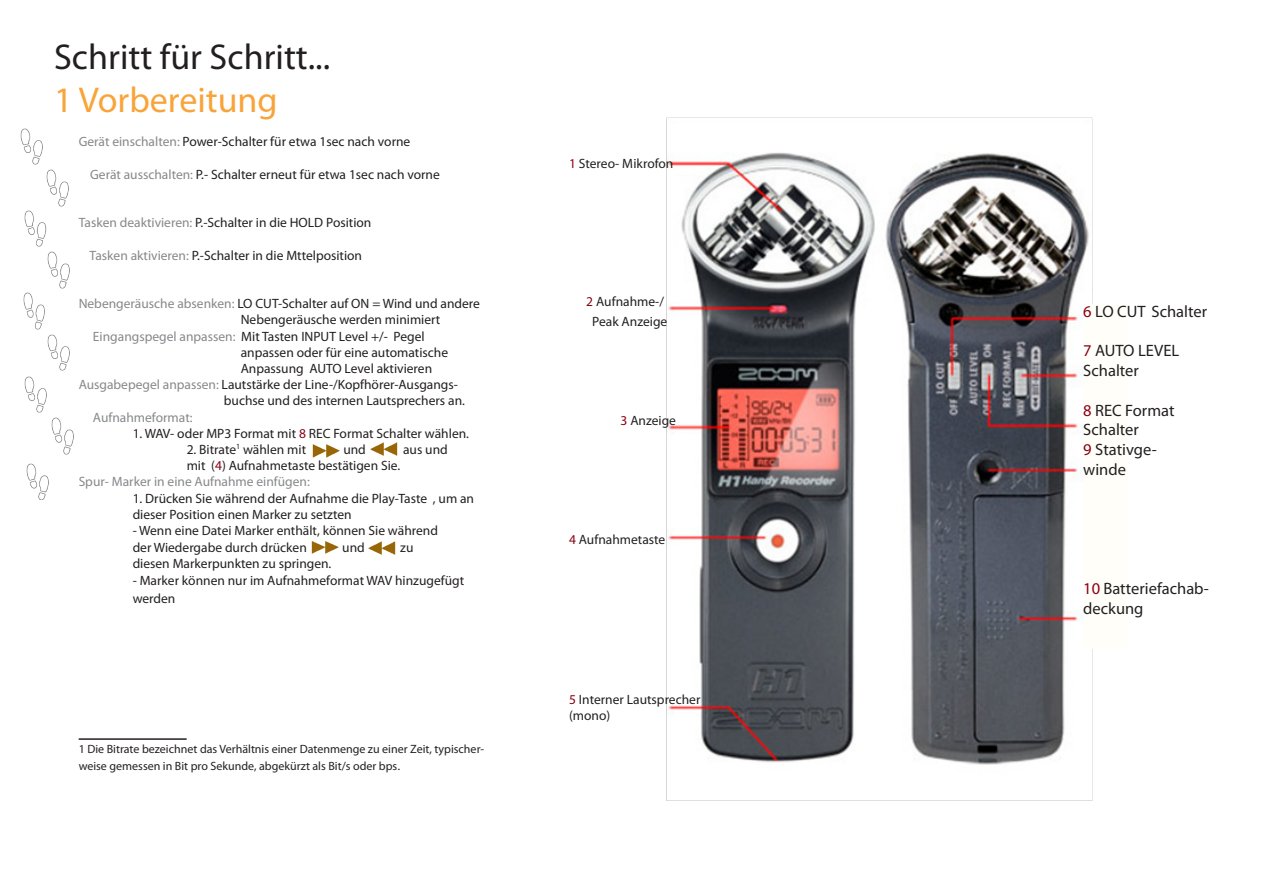
<style>
.page{position:relative;width:1263px;height:893px;background:#fff}
.page>*{position:absolute;margin:0;border:0;box-sizing:border-box;transform-origin:0 0}
.t1{font:36px "Myriad Pro";color:#231f20}
.t2{font:36px "Myriad Pro";color:#f9a43a}
.t3{font:16.5px/19.8px "Myriad Pro";color:#231f20}
.t4{font:13.5px/16.2px "Myriad Pro";color:#231f20}
.t5{font:13.5px "Myriad Pro";color:#86888b}
.t6{font:12px/16.2px "Myriad Pro";color:#231f20}
.s1{color:#86888b}
.s2{color:#8b0114}
.s3{font-family:"Minion Pro";font-size:13.5px}
</style>
<div class="page">
<img style="left:311px;top:541px;width:28px;height:13px">
<img style="left:368px;top:541px;width:28px;height:14px">
<hr style="left:79px;top:738px;width:108px;height:2px;background:#231f20">
<img style="left:666px;top:117px;width:426px;height:684px">
<img style="left:20px;top:129px;width:23px;height:36px">
<img style="left:46px;top:170px;width:23px;height:37px">
<img style="left:24px;top:211px;width:22px;height:36px">
<img style="left:47px;top:251px;width:23px;height:38px">
<img style="left:23px;top:292px;width:22px;height:38px">
<svg style="left:47px;top:334px;width:23px;height:37px"></svg>
<svg style="left:24px;top:376px;width:23px;height:37px"></svg>
<svg style="left:51px;top:418px;width:23px;height:37px"></svg>
<svg style="left:26px;top:463px;width:23px;height:37px"></svg>
<img style="left:312px;top:444px;width:28px;height:14px">
<img style="left:370px;top:442px;width:28px;height:14px">
<div style="left:1084px;top:304px;width:43px;height:345px;background:#fffef8"></div>
<p class="t1" style="left:54px;top:35px;width:278px">Schritt für Schritt...</p>
<p class="t2" style="left:54px;top:78px;width:225px">1 Vorbereitung</p>
<p class="t4" style="left:79px;top:133px;width:333px"><span class="s1">Gerät einschalten:</span> Power-Schalter für etwa 1sec nach vorne</p>
<p class="t4" style="left:90px;top:166px;width:351px"><span class="s1">Gerät ausschalten:</span> P.- Schalter erneut für etwa 1sec nach vorne</p>
<p class="t4" style="left:79px;top:214px;width:294px"><span class="s1">Tasken deaktivieren:</span> P.-Schalter in die HOLD Position</p>
<p class="t4" style="left:90px;top:247px;width:274px"><span class="s1">Tasken aktivieren:</span> P.-Schalter in die Mttelposition</p>
<p class="t4" style="left:79px;top:295px;width:403px"><span class="s1">Nebengeräusche absenken:</span> LO CUT-Schalter auf ON = Wind und andere</p>
<p class="t4" style="left:241px;top:311px;width:201px">Nebengeräusche werden minimiert</p>
<p class="t4" style="left:241px;top:328px;width:209px;text-indent:-148px"><span class="s1">Eingangspegel anpassen:</span> Mit Tasten INPUT Level +/- Pegel anpassen oder für eine automatische</p>
<p class="t4" style="left:241px;top:360px;width:193px">Anpassung AUTO Level aktivieren</p>
<p class="t4" style="left:79px;top:376px;width:381px"><span class="s1">Ausgabepegel anpassen:</span> Lautstärke der Line-/Kopfhörer-Ausgangs-</p>
<p class="t4" style="left:224px;top:392px;width:243px">buchse und des internen Lautsprechers an.</p>
<p class="t5" style="left:93px;top:409px;width:101px">Aufnahmeformat:</p>
<p class="t4" style="left:133px;top:425px;width:338px">1. WAV- oder MP3 Format mit <span class="s2">8</span> REC Format Schalter wählen.</p>
<p class="t4" style="left:187px;top:441px;width:121px">2. Bitrate<sup>1</sup> wählen mit</p>
<p class="t4" style="left:343px;top:441px;width:24px">und</p>
<p class="t4" style="left:403px;top:441px;width:46px">aus und</p>
<p class="t4" style="left:187px;top:457px;width:215px">mit (<span class="s2">4</span>) Aufnahmetaste bestätigen Sie.</p>
<p class="t5" style="left:79px;top:473px;width:233px">Spur- Marker in eine Aufnahme einfügen:</p>
<p class="t4" style="left:133px;top:490px;width:343px">1. Drücken Sie während der Aufnahme die Play-Taste , um an dieser Position einen Marker zu setzten</p>
<p class="t4" style="left:133px;top:522px;width:307px;line-height:17.1px">- Wenn eine Datei Marker enthält, können Sie während der Wiedergabe durch drücken</p>
<p class="t4" style="left:342px;top:539px;width:24px">und</p>
<p class="t4" style="left:400px;top:539px;width:15px">zu</p>
<p class="t4" style="left:133px;top:555px;width:200px">diesen Markerpunkten zu springen.</p>
<p class="t4" style="left:133px;top:572px;width:333px">- Marker können nur im Aufnahmeformat WAV hinzugefügt</p>
<p class="t4" style="left:133px;top:590px;width:44px">werden</p>
<p class="t6" style="left:79px;top:741px;width:407px">1 Die Bitrate bezeichnet das Verhältnis einer Datenmenge zu einer Zeit, typischer&shy;weise gemessen in Bit pro Sekunde, abgekürzt als Bit/s oder bps<span class="s3">.</span></p>
<p class="t4" style="left:569px;top:155px;width:106px"><span class="s2">1</span> Stereo- Mikrofon</p>
<p class="t4" style="left:586px;top:294px;width:79px"><span class="s2">2</span> Aufnahme-/</p>
<p class="t4" style="left:592px;top:313px;width:77px">Peak Anzeige</p>
<p class="t4" style="left:621px;top:412px;width:57px"><span class="s2">3</span> Anzeige</p>
<p class="t4" style="left:569px;top:531px;width:98px"><span class="s2">4</span> Aufnahmetaste</p>
<p class="t4" style="left:569px;top:691px;width:133px"><span class="s2">5</span> Interner Lautsprecher (mono)</p>
<p class="t3" style="left:1083px;top:301px;width:125px"><span class="s2">6</span> LO CUT Schalter</p>
<p class="t3" style="left:1083px;top:340px;width:98px"><span class="s2">7</span> AUTO LEVEL</p>
<p class="t3" style="left:1083px;top:360px;width:57px">Schalter</p>
<p class="t3" style="left:1083px;top:400px;width:93px"><span class="s2">8</span> REC Format</p>
<p class="t3" style="left:1083px;top:420px;width:57px">Schalter</p>
<p class="t3" style="left:1083px;top:439px;width:75px"><span class="s2">9</span> Stativge-</p>
<p class="t3" style="left:1083px;top:459px;width:44px">winde</p>
<p class="t3" style="left:1083px;top:578px;width:127px"><span class="s2">10</span> Batteriefachab&shy;deckung</p>
</div>
